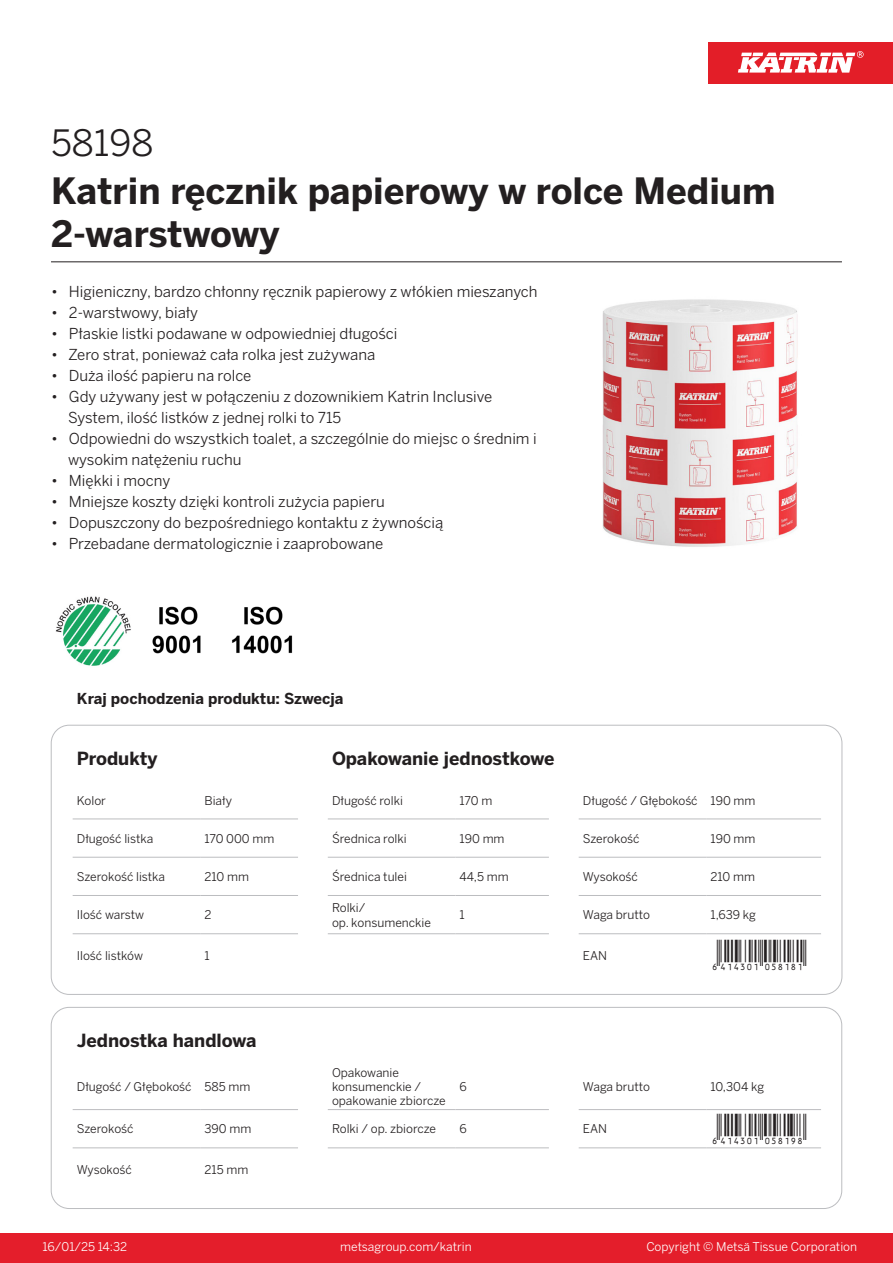
<style>
.page{position:relative;width:893px;height:1263px;background:#fff}
.page>*{position:absolute;margin:0;border:0;box-sizing:border-box;transform-origin:0 0}
.Product_Name{font:700 36px/43.2px "Benton Sans";color:#231f20}
.External_material_co{font:36px "Benton Sans";color:#231f20}
.T_EAN{font:30px "Viisas EAN Matala";color:#231f20}
.T_TableHeader{font:700 18px "Benton Sans";color:#231f20}
.MarketingBullets{font:15px/21px "Benton Sans";color:#231f20}
.Country_of_Origin{font:700 15px "Benton Sans";color:#231f20}
.T_TableBody{font:12px/14.4px "Benton Sans";color:#231f20}
.t1{font:12px "Benton Sans";color:#fff}
</style>
<div class="page">
<div style="left:0;top:1233px;width:893px;height:30px;background:#e41e2b"></div>
<div style="left:708px;top:43px;width:185px;height:41px;background:#e31e28"></div>
<svg style="left:738px;top:51px;width:126px;height:22px"></svg>
<hr style="left:73px;top:819px;width:127px;height:1px;background:#bcbdc0">
<hr style="left:200px;top:819px;width:98px;height:1px;background:#bcbdc0">
<hr style="left:328px;top:819px;width:127px;height:1px;background:#bcbdc0">
<hr style="left:455px;top:819px;width:94px;height:1px;background:#bcbdc0">
<hr style="left:579px;top:819px;width:127px;height:1px;background:#bcbdc0">
<hr style="left:706px;top:819px;width:115px;height:1px;background:#bcbdc0">
<hr style="left:73px;top:857px;width:127px;height:1px;background:#bcbdc0">
<hr style="left:200px;top:857px;width:98px;height:1px;background:#bcbdc0">
<hr style="left:328px;top:857px;width:127px;height:1px;background:#bcbdc0">
<hr style="left:455px;top:857px;width:94px;height:1px;background:#bcbdc0">
<hr style="left:579px;top:857px;width:127px;height:1px;background:#bcbdc0">
<hr style="left:706px;top:857px;width:115px;height:1px;background:#bcbdc0">
<hr style="left:73px;top:895px;width:127px;height:1px;background:#bcbdc0">
<hr style="left:200px;top:895px;width:98px;height:1px;background:#bcbdc0">
<hr style="left:328px;top:895px;width:127px;height:1px;background:#bcbdc0">
<hr style="left:455px;top:895px;width:94px;height:1px;background:#bcbdc0">
<hr style="left:579px;top:895px;width:127px;height:1px;background:#bcbdc0">
<hr style="left:706px;top:895px;width:115px;height:1px;background:#bcbdc0">
<hr style="left:73px;top:933px;width:127px;height:1px;background:#bcbdc0">
<hr style="left:200px;top:933px;width:98px;height:1px;background:#bcbdc0">
<hr style="left:328px;top:933px;width:127px;height:1px;background:#bcbdc0">
<hr style="left:455px;top:933px;width:94px;height:1px;background:#bcbdc0">
<hr style="left:579px;top:933px;width:127px;height:1px;background:#bcbdc0">
<hr style="left:706px;top:933px;width:115px;height:1px;background:#bcbdc0">
<hr style="left:73px;top:1109px;width:127px;height:1px;background:#bcbdc0">
<hr style="left:200px;top:1109px;width:98px;height:1px;background:#bcbdc0">
<hr style="left:328px;top:1109px;width:127px;height:1px;background:#bcbdc0">
<hr style="left:455px;top:1109px;width:94px;height:1px;background:#bcbdc0">
<hr style="left:579px;top:1109px;width:127px;height:1px;background:#bcbdc0">
<hr style="left:706px;top:1109px;width:115px;height:1px;background:#bcbdc0">
<hr style="left:73px;top:1147px;width:127px;height:1px;background:#bcbdc0">
<hr style="left:200px;top:1147px;width:98px;height:1px;background:#bcbdc0">
<hr style="left:328px;top:1147px;width:127px;height:1px;background:#bcbdc0">
<hr style="left:455px;top:1147px;width:94px;height:1px;background:#bcbdc0">
<hr style="left:579px;top:1147px;width:127px;height:1px;background:#bcbdc0">
<hr style="left:706px;top:1147px;width:115px;height:1px;background:#bcbdc0">
<div style="left:51px;top:1007px;width:791px;height:202px;border:1px solid #bcbdc0;border-radius:18px"></div>
<img style="left:602px;top:299px;width:196px;height:248px">
<img style="left:56px;top:596px;width:75px;height:70px">
<img style="left:152px;top:606px;width:49px;height:48px">
<img style="left:232px;top:606px;width:61px;height:48px">
<hr style="left:51px;top:261px;width:791px;height:1px;background:#231f20">
<p class="External_material_co" style="left:51px;top:121px;width:104px">58198</p>
<p class="Product_Name" style="left:51px;top:170px;width:726px">Katrin ręcznik papierowy w rolce Medium<br>2-warstwowy</p>
<p class="MarketingBullets" style="left:51px;top:281px;width:488px">• Higieniczny, bardzo chłonny ręcznik papierowy z włókien mieszanych</p>
<p class="MarketingBullets" style="left:51px;top:302px;width:149px">• 2-warstwowy, biały</p>
<p class="MarketingBullets" style="left:51px;top:323px;width:348px">• Płaskie listki podawane w odpowiedniej długości</p>
<p class="MarketingBullets" style="left:51px;top:344px;width:326px">• Zero strat, ponieważ cała rolka jest zużywana</p>
<p class="MarketingBullets" style="left:51px;top:365px;width:202px">• Duża ilość papieru na rolce</p>
<p class="MarketingBullets" style="left:68px;top:386px;width:426px;text-indent:-17px">• Gdy używany jest w połączeniu z dozownikiem Katrin Inclusive<br>System, ilość listków z jednej rolki to 715</p>
<p class="MarketingBullets" style="left:68px;top:428px;width:470px;text-indent:-17px">• Odpowiedni do wszystkich toalet, a szczególnie do miejsc o średnim i wysokim natężeniu ruchu</p>
<p class="MarketingBullets" style="left:51px;top:470px;width:121px">• Miękki i mocny</p>
<p class="MarketingBullets" style="left:51px;top:491px;width:335px">• Mniejsze koszty dzięki kontroli zużycia papieru</p>
<p class="MarketingBullets" style="left:51px;top:512px;width:394px">• Dopuszczony do bezpośredniego kontaktu z żywnością</p>
<p class="MarketingBullets" style="left:51px;top:533px;width:334px">• Przebadane dermatologicznie i zaaprobowane</p>
<p class="Country_of_Origin" style="left:77px;top:689px;width:268px">Kraj pochodzenia produktu: Szwecja</p>
<p class="T_TableHeader" style="left:77px;top:747px;width:82px">Produkty</p>
<p class="T_TableHeader" style="left:332px;top:747px;width:224px">Opakowanie jednostkowe</p>
<p class="T_TableBody" style="left:77px;top:793px;width:31px">Kolor</p>
<p class="T_TableBody" style="left:204px;top:793px;width:29px">Biały</p>
<p class="T_TableBody" style="left:332px;top:793px;width:72px">Długość rolki</p>
<p class="T_TableBody" style="left:460px;top:793px;width:34px">170 m</p>
<p class="T_TableBody" style="left:583px;top:793px;width:116px">Długość / Głębokość</p>
<p class="T_TableBody" style="left:710px;top:793px;width:46px">190 mm</p>
<p class="T_TableBody" style="left:77px;top:831px;width:78px">Długość listka</p>
<p class="T_TableBody" style="left:204px;top:831px;width:71px">170 000 mm</p>
<p class="T_TableBody" style="left:332px;top:831px;width:76px">Średnica rolki</p>
<p class="T_TableBody" style="left:460px;top:831px;width:46px">190 mm</p>
<p class="T_TableBody" style="left:583px;top:831px;width:58px">Szerokość</p>
<p class="T_TableBody" style="left:710px;top:831px;width:46px">190 mm</p>
<p class="T_TableBody" style="left:77px;top:869px;width:90px">Szerokość listka</p>
<p class="T_TableBody" style="left:204px;top:869px;width:46px">210 mm</p>
<p class="T_TableBody" style="left:332px;top:869px;width:76px">Średnica tulei</p>
<p class="T_TableBody" style="left:460px;top:869px;width:51px">44,5 mm</p>
<p class="T_TableBody" style="left:583px;top:869px;width:56px">Wysokość</p>
<p class="T_TableBody" style="left:710px;top:869px;width:46px">210 mm</p>
<p class="T_TableBody" style="left:77px;top:908px;width:69px">Ilość warstw</p>
<p class="T_TableBody" style="left:204px;top:908px;width:9px">2</p>
<p class="T_TableBody" style="left:332px;top:900px;width:35px">Rolki/</p>
<p class="T_TableBody" style="left:332px;top:915px;width:100px">op. konsumenckie</p>
<p class="T_TableBody" style="left:460px;top:908px;width:7px">1</p>
<p class="T_TableBody" style="left:583px;top:908px;width:69px">Waga brutto</p>
<p class="T_TableBody" style="left:710px;top:908px;width:47px">1,639 kg</p>
<p class="T_TableBody" style="left:77px;top:948px;width:68px">Ilość listków</p>
<p class="T_TableBody" style="left:204px;top:948px;width:7px">1</p>
<p class="T_TableBody" style="left:583px;top:948px;width:26px">EAN</p>
<p class="T_EAN" style="left:710px;top:939px;width:97px">*6414301058181*</p>
<p class="T_TableHeader" style="left:77px;top:1029px;width:181px">Jednostka handlowa</p>
<p class="T_TableBody" style="left:77px;top:1079px;width:116px">Długość / Głębokość</p>
<p class="T_TableBody" style="left:204px;top:1079px;width:47px">585 mm</p>
<p class="T_TableBody" style="left:332px;top:1065px;width:115px">Opakowanie konsumenckie / opakowanie zbiorcze</p>
<p class="T_TableBody" style="left:460px;top:1079px;width:9px">6</p>
<p class="T_TableBody" style="left:583px;top:1079px;width:69px">Waga brutto</p>
<p class="T_TableBody" style="left:710px;top:1079px;width:55px">10,304 kg</p>
<p class="T_TableBody" style="left:77px;top:1122px;width:58px">Szerokość</p>
<p class="T_TableBody" style="left:204px;top:1122px;width:48px">390 mm</p>
<p class="T_TableBody" style="left:332px;top:1122px;width:105px">Rolki / op. zbiorcze</p>
<p class="T_TableBody" style="left:460px;top:1122px;width:9px">6</p>
<p class="T_TableBody" style="left:583px;top:1122px;width:26px">EAN</p>
<p class="T_EAN" style="left:710px;top:1113px;width:97px">*6414301058198*</p>
<p class="T_TableBody" style="left:77px;top:1162px;width:56px">Wysokość</p>
<p class="T_TableBody" style="left:204px;top:1162px;width:45px">215 mm</p>
<p class="t1" style="left:43px;top:1239px;width:86px">16/01/25 14:32</p>
<p class="t1" style="left:340px;top:1239px;width:133px">metsagroup.com/katrin</p>
<p class="t1" style="left:646px;top:1239px;width:212px">Copyright © Metsä Tissue Corporation</p>
</div>
